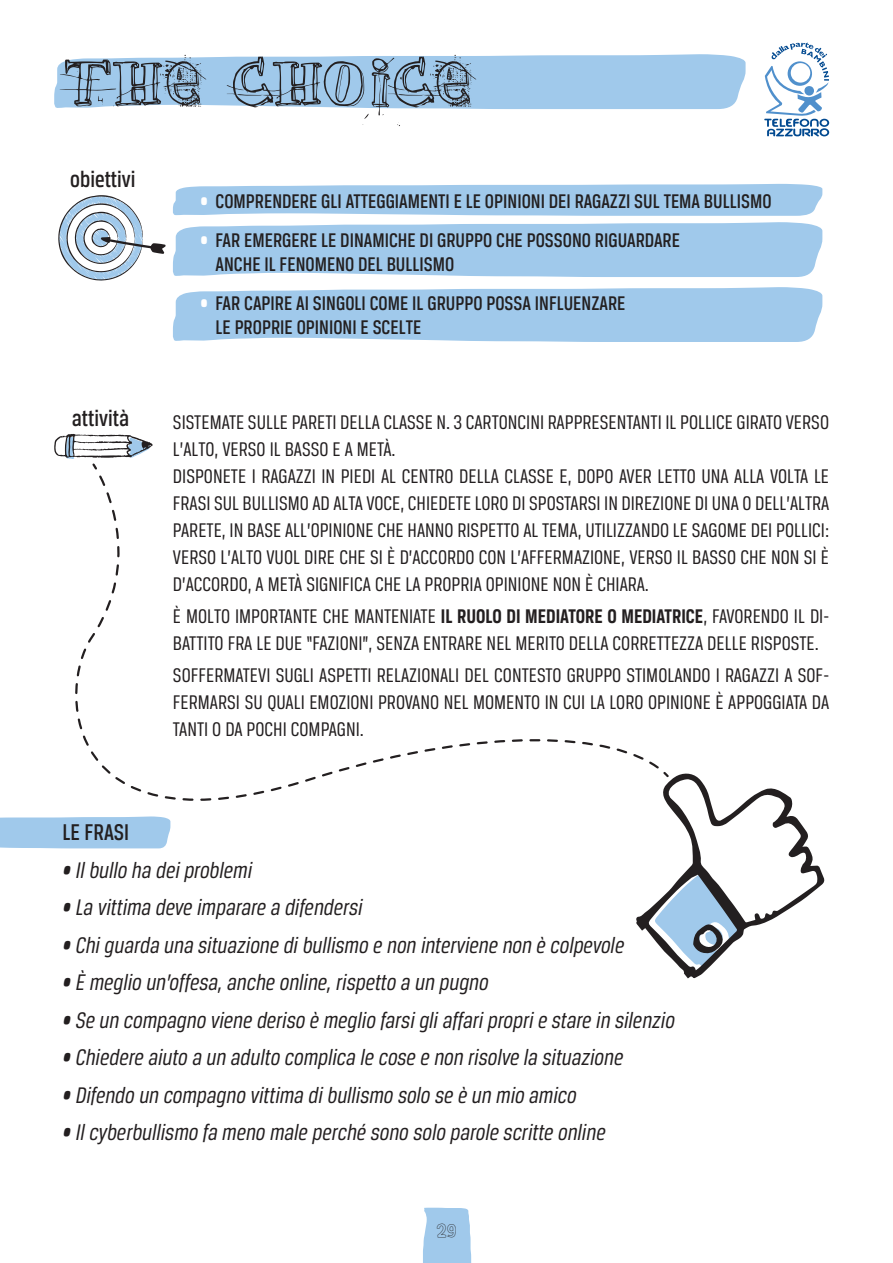
<style>
.page{position:relative;width:893px;height:1263px;background:#fff}
.page>*{position:absolute;margin:0;border:0;box-sizing:border-box;transform-origin:0 0}
.t1{font:500 24.3px "Breuer Condensed";color:#231f20}
.t2{font:italic 24px "Breuer Condensed";color:#231f20}
.t3{font:21px/27px "Breuer Condensed";color:#231f20}
.t4{font:500 21px/24px "Breuer Condensed";color:#231f20}
.t5{font:19.5px "Lighthead";color:#231f20}
.s1{color:#fff}
.s2{font-weight:700}
</style>
<div class="page">
<svg style="left:423px;top:1208px;width:49px;height:55px;background:#a6ccec"></svg>
<svg style="left:764px;top:43px;width:65px;height:94px"></svg>
<svg style="left:54px;top:54px;width:692px;height:72px"></svg>
<svg style="left:173px;top:287px;width:649px;height:55px;background:#a7cdec"></svg>
<svg style="left:173px;top:184px;width:649px;height:32px;background:#a7cdec"></svg>
<svg style="left:173px;top:222px;width:649px;height:55px;background:#a7cdec"></svg>
<svg style="left:58px;top:195px;width:108px;height:86px"></svg>
<svg style="left:54px;top:434px;width:99px;height:25px"></svg>
<div style="left:0;top:817px;width:59px;height:31px;background:#a0c9eb"></div>
<svg style="left:59px;top:648px;width:240px;height:201px"></svg>
<svg style="left:636px;top:773px;width:188px;height:205px"></svg>
<svg style="left:86px;top:463px;width:585px;height:320px"></svg>
<p class="t1" style="left:70px;top:166px;width:67px">obiettivi</p>
<p class="t1" style="left:72px;top:405px;width:59px">attività</p>
<p class="t4" style="left:201px;top:189px;width:572px"><span class="s1">•</span> COMPRENDERE GLI ATTEGGIAMENTI E LE OPINIONI DEI RAGAZZI SUL TEMA BULLISMO</p>
<p class="t4" style="left:216px;top:228px;width:466px;text-indent:-15px"><span class="s1">•</span> FAR EMERGERE LE DINAMICHE DI GRUPPO CHE POSSONO RIGUARDARE<br>ANCHE IL FENOMENO DEL BULLISMO</p>
<p class="t4" style="left:216px;top:291px;width:411px;text-indent:-15px"><span class="s1">•</span> FAR CAPIRE AI SINGOLI COME IL GRUPPO POSSA INFLUENZARE<br>LE PROPRIE OPINIONI E SCELTE</p>
<p class="t3" style="left:173px;top:408px;width:658px">SISTEMATE SULLE PARETI DELLA CLASSE N. 3 CARTONCINI RAPPRESENTANTI IL POLLICE GIRATO VERSO L’ALTO, VERSO IL BASSO E A METÀ.<br>DISPONETE I RAGAZZI IN PIEDI AL CENTRO DELLA CLASSE E, DOPO AVER LETTO UNA ALLA VOLTA LE FRASI SUL BULLISMO AD ALTA VOCE, CHIEDETE LORO DI SPOSTARSI IN DIREZIONE DI UNA O DELL’ALTRA PARETE, IN BASE ALL’OPINIONE CHE HANNO RISPETTO AL TEMA, UTILIZZANDO LE SAGOME DEI POLLICI:<br>VERSO L’ALTO VUOL DIRE CHE SI È D’ACCORDO CON L’AFFERMAZIONE, VERSO IL BASSO CHE NON SI È D’ACCORDO, A METÀ SIGNIFICA CHE LA PROPRIA OPINIONE NON È CHIARA.</p>
<p class="t3" style="left:173px;top:602px;width:658px">È MOLTO IMPORTANTE CHE MANTENIATE <span class="s2">IL RUOLO DI MEDIATORE O MEDIATRICE</span>, FAVORENDO IL DI-<br>BATTITO FRA LE DUE “FAZIONI”, SENZA ENTRARE NEL MERITO DELLA CORRETTEZZA DELLE RISPOSTE.</p>
<p class="t3" style="left:173px;top:661px;width:658px;text-align:justify">SOFFERMATEVI SUGLI ASPETTI RELAZIONALI DEL CONTESTO GRUPPO STIMOLANDO I RAGAZZI A SOF-FERMARSI SU QUALI EMOZIONI PROVANO NEL MOMENTO IN CUI LA LORO OPINIONE È APPOGGIATA DA TANTI O DA POCHI COMPAGNI.</p>
<p class="t1" style="left:63px;top:819px;width:68px">LE FRASI</p>
<p class="t2" style="left:63px;top:857px;width:191px">• Il bullo ha dei problemi</p>
<p class="t2" style="left:63px;top:894px;width:302px">• La vittima deve imparare a difendersi</p>
<p class="t2" style="left:63px;top:932px;width:563px">• Chi guarda una situazione di bullismo e non interviene non è colpevole</p>
<p class="t2" style="left:63px;top:969px;width:428px">• È meglio un’offesa, anche online, rispetto a un pugno</p>
<p class="t2" style="left:63px;top:1007px;width:614px">• Se un compagno viene deriso è meglio farsi gli affari propri e stare in silenzio</p>
<p class="t2" style="left:63px;top:1044px;width:562px">• Chiedere aiuto a un adulto complica le cose e non risolve la situazione</p>
<p class="t2" style="left:63px;top:1082px;width:516px">• Difendo un compagno vittima di bullismo solo se è un mio amico</p>
<p class="t2" style="left:63px;top:1119px;width:545px">• Il cyberbullismo fa meno male perché sono solo parole scritte online</p>
<p class="t5" style="left:436px;top:1222px;width:22px">29</p>
</div>
